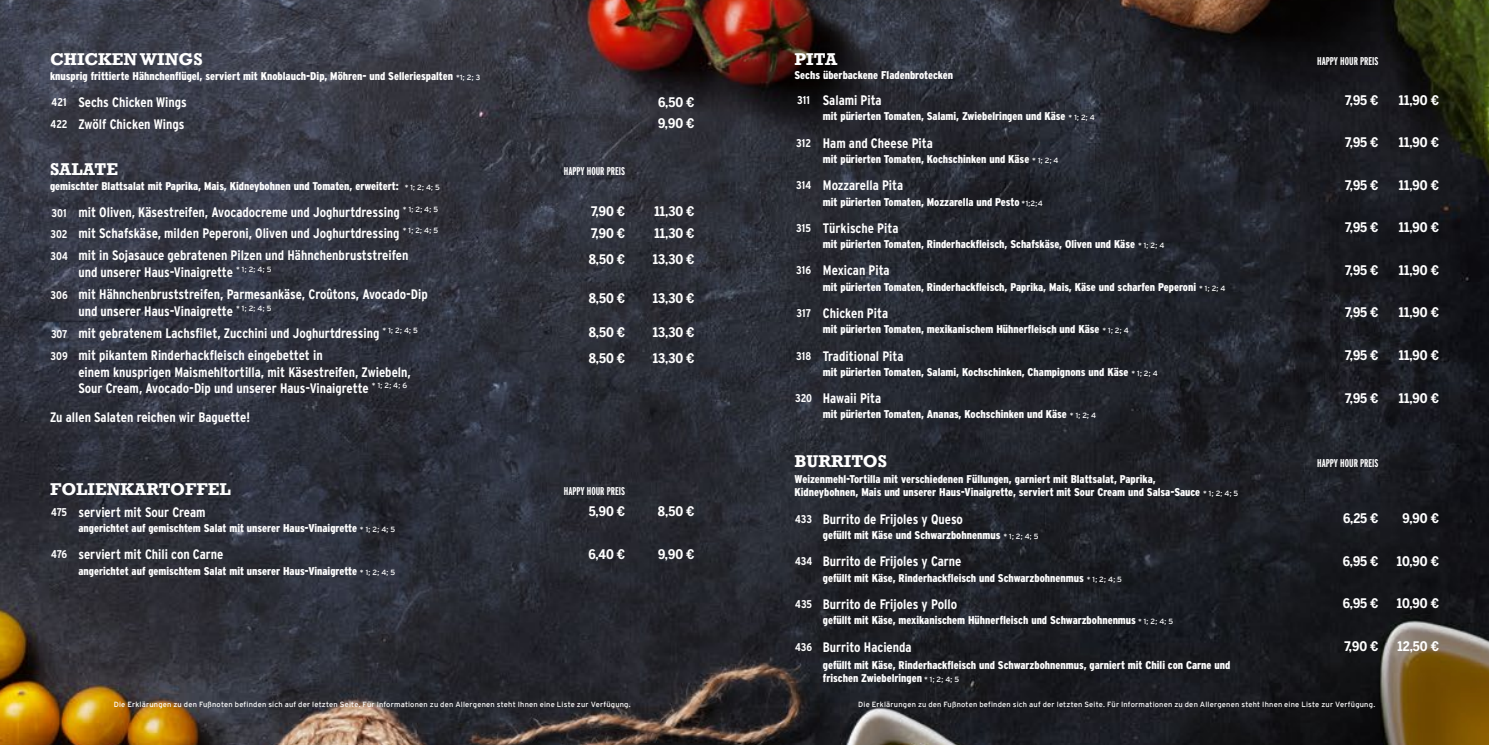
<style>
.page{position:relative;width:1489px;height:745px;background:#fff}
.page>*{position:absolute;margin:0;border:0;box-sizing:border-box;transform-origin:0 0}
.t1{font:700 17.5px "Rockwell";color:#fff}
.t2{font:700 condensed 13.75px/16.5px "Interstate";color:#fff}
.t3{font:700 13.12px "Benton Sans Cond";color:#fff}
.t4{font:900 condensed 11.25px/13.5px "Interstate";color:#fff}
.t5{font:700 extra-condensed 11.25px "Interstate";color:#fff}
.t6{font:7.5px "Interstate";letter-spacing:.025em;color:#fff}
.s1{font-weight:400;font-stretch:normal;font-size:7.5px}
.s2{font-size:11.25px}
</style>
<div class="page">
<img style="left:0;top:0;width:1488px;height:744px">
<h1 class="t1" style="left:50px;top:48px;width:153px">CHICKEN WINGS</h1>
<p class="t4" style="left:50px;top:69px;width:432px">knusprig frittierte Hähnchenflügel, serviert mit Knoblauch-Dip, Möhren- und Selleriespalten <span class="s1">*1; 2; 3</span></p>
<p class="t2" style="left:52px;top:94px;width:137px"><span class="s2">421</span> Sechs Chicken Wings</p>
<p class="t3" style="left:658px;top:94px;width:38px">6,50 €</p>
<p class="t2" style="left:51px;top:115px;width:135px"><span class="s2">422</span> Zwölf Chicken Wings</p>
<p class="t3" style="left:658px;top:115px;width:38px">9,90 €</p>
<h1 class="t1" style="left:50px;top:158px;width:46px">SALATE</h1>
<p class="t5" style="left:563px;top:164px;width:63px">HAPPY HOUR PREIS</p>
<p class="t4" style="left:50px;top:179px;width:391px">gemischter Blattsalat mit Paprika, Mais, Kidneybohnen und Tomaten, erweitert: <span class="s1">* 1; 2; 4; 5</span></p>
<p class="t2" style="left:52px;top:204px;width:388px"><span class="s2">301</span> mit Oliven, Käsestreifen, Avocadocreme und Joghurtdressing <sup>*</sup> <sup>1;</sup> <sup>2;</sup> <sup>4;</sup> <sup>5</sup></p>
<p class="t3" style="left:591px;top:204px;width:36px">7,90 €</p>
<p class="t3" style="left:654px;top:204px;width:41px">11,30 €</p>
<p class="t2" style="left:51px;top:225px;width:389px"><span class="s2">302</span> mit Schafskäse, milden Peperoni, Oliven und Joghurtdressing <sup>*</sup> <sup>1;</sup> <sup>2;</sup> <sup>4;</sup> <sup>5</sup></p>
<p class="t3" style="left:591px;top:225px;width:36px">7,90 €</p>
<p class="t3" style="left:654px;top:225px;width:41px">11,30 €</p>
<p class="t2" style="left:78px;top:247px;width:331px;text-indent:-28px"><span class="s2">304</span> mit in Sojasauce gebratenen Pilzen und Hähnchenbruststreifen und unserer Haus-Vinaigrette <sup>*</sup> <sup>1;</sup> <sup>2;</sup> <sup>4;</sup> <sup>5</sup></p>
<p class="t3" style="left:588px;top:251px;width:38px">8,50 €</p>
<p class="t3" style="left:653px;top:251px;width:43px">13,30 €</p>
<p class="t2" style="left:78px;top:286px;width:351px;text-indent:-28px"><span class="s2">306</span> mit Hähnchenbruststreifen, Parmesankäse, Croûtons, Avocado-Dip und unserer Haus-Vinaigrette <sup>*</sup> <sup>1;</sup> <sup>2;</sup> <sup>4;</sup> <sup>5</sup></p>
<p class="t3" style="left:588px;top:290px;width:38px">8,50 €</p>
<p class="t3" style="left:653px;top:290px;width:43px">13,30 €</p>
<p class="t2" style="left:51px;top:324px;width:368px"><span class="s2">307</span> mit gebratenem Lachsfilet, Zucchini und Joghurtdressing <sup>*</sup> <sup>1;</sup> <sup>2;</sup> <sup>4;</sup> <sup>5</sup></p>
<p class="t3" style="left:588px;top:324px;width:38px">8,50 €</p>
<p class="t3" style="left:653px;top:324px;width:43px">13,30 €</p>
<p class="t2" style="left:78px;top:347px;width:334px;text-indent:-28px"><span class="s2">309</span> mit pikantem Rinderhackfleisch eingebettet in<br>einem knusprigen Maismehltortilla, mit Käsestreifen, Zwiebeln,<br>Sour Cream, Avocado-Dip und unserer Haus-Vinaigrette <sup>*</sup> <sup>1;</sup> <sup>2;</sup> <sup>4;</sup> <sup>6</sup></p>
<p class="t3" style="left:588px;top:350px;width:38px">8,50 €</p>
<p class="t3" style="left:653px;top:350px;width:43px">13,30 €</p>
<p class="t2" style="left:50px;top:408px;width:201px">Zu allen Salaten reichen wir Baguette!</p>
<h1 class="t1" style="left:50px;top:478px;width:98px">FOLIENKART</h1>
<h1 class="t1" style="left:170px;top:478px;width:28px">OFFE</h1>
<h1 class="t1" style="left:219px;top:478px;width:13px">L</h1>
<p class="t5" style="left:563px;top:485px;width:63px">HAPPY HOUR PREIS</p>
<p class="t2" style="left:51px;top:503px;width:156px"><span class="s2">475</span> serviert mit Sour Cream</p>
<p class="t3" style="left:588px;top:503px;width:38px">5,90 €</p>
<p class="t3" style="left:658px;top:503px;width:38px">8,50 €</p>
<p class="t4" style="left:78px;top:521px;width:318px">angerichtet auf gemischtem Salat mit unserer Haus-Vinaigrette <span class="s1">* 1; 2; 4; 5</span></p>
<p class="t2" style="left:51px;top:545px;width:174px"><span class="s2">476</span> serviert mit Chili con Carne</p>
<p class="t3" style="left:588px;top:545px;width:38px">6,40 €</p>
<p class="t3" style="left:658px;top:545px;width:38px">9,90 €</p>
<p class="t4" style="left:78px;top:563px;width:318px">angerichtet auf gemischtem Salat mit unserer Haus-Vinaigrette <span class="s1">* 1; 2; 4; 5</span></p>
<h1 class="t1" style="left:794px;top:48px;width:44px">PITA</h1>
<p class="t5" style="left:1316px;top:55px;width:63px">HAPPY HOUR PREIS</p>
<p class="t4" style="left:794px;top:68px;width:160px">Sechs überbackene Fladenbrotecken</p>
<p class="t2" style="left:797px;top:92px;width:86px"><span class="s2">311</span> Salami Pita</p>
<p class="t3" style="left:1344px;top:92px;width:35px">7,95 €</p>
<p class="t3" style="left:1398px;top:92px;width:42px">11,90 €</p>
<p class="t4" style="left:822px;top:110px;width:273px">mit pürierten Tomaten, Salami, Zwiebelringen und Käse <span class="s1">* 1; 2; 4</span></p>
<p class="t2" style="left:796px;top:134px;width:138px"><span class="s2">312</span> Ham and Cheese Pita</p>
<p class="t3" style="left:1344px;top:134px;width:35px">7,95 €</p>
<p class="t3" style="left:1398px;top:134px;width:42px">11,90 €</p>
<p class="t4" style="left:822px;top:152px;width:237px">mit pürierten Tomaten, Kochschinken und Käse <span class="s1">* 1; 2; 4</span></p>
<p class="t2" style="left:796px;top:177px;width:108px"><span class="s2">314</span> Mozzarella Pita</p>
<p class="t3" style="left:1344px;top:177px;width:35px">7,95 €</p>
<p class="t3" style="left:1398px;top:177px;width:42px">11,90 €</p>
<p class="t4" style="left:822px;top:195px;width:221px">mit pürierten Tomaten, Mozzarella und Pesto <span class="s1">*1;2;4</span></p>
<p class="t2" style="left:796px;top:219px;width:104px"><span class="s2">315</span> Türkische Pita</p>
<p class="t3" style="left:1344px;top:219px;width:35px">7,95 €</p>
<p class="t3" style="left:1398px;top:219px;width:42px">11,90 €</p>
<p class="t4" style="left:822px;top:237px;width:343px">mit pürierten Tomaten, Rinderhackfleisch, Schafskäse, Oliven und Käse <span class="s1">* 1; 2; 4</span></p>
<p class="t2" style="left:796px;top:262px;width:95px"><span class="s2">316</span> Mexican Pita</p>
<p class="t3" style="left:1344px;top:262px;width:35px">7,95 €</p>
<p class="t3" style="left:1398px;top:262px;width:42px">11,90 €</p>
<p class="t4" style="left:822px;top:280px;width:404px">mit pürierten Tomaten, Rinderhackfleisch, Paprika, Mais, Käse und scharfen Peperoni <span class="s1">* 1; 2; 4</span></p>
<p class="t2" style="left:796px;top:304px;width:93px"><span class="s2">317</span> Chicken Pita</p>
<p class="t3" style="left:1344px;top:304px;width:35px">7,95 €</p>
<p class="t3" style="left:1398px;top:304px;width:42px">11,90 €</p>
<p class="t4" style="left:822px;top:322px;width:307px">mit pürierten Tomaten, mexikanischem Hühnerfleisch und Käse <span class="s1">* 1; 2; 4</span></p>
<p class="t2" style="left:796px;top:347px;width:109px"><span class="s2">318</span> Traditional Pita</p>
<p class="t3" style="left:1344px;top:347px;width:35px">7,95 €</p>
<p class="t3" style="left:1398px;top:347px;width:42px">11,90 €</p>
<p class="t4" style="left:822px;top:365px;width:336px">mit pürierten Tomaten, Salami, Kochschinken, Champignons und Käse <span class="s1">* 1; 2; 4</span></p>
<p class="t2" style="left:795px;top:390px;width:87px"><span class="s2">320</span> Hawaii Pita</p>
<p class="t3" style="left:1344px;top:390px;width:35px">7,95 €</p>
<p class="t3" style="left:1398px;top:390px;width:42px">11,90 €</p>
<p class="t4" style="left:822px;top:407px;width:275px">mit pürierten Tomaten, Ananas, Kochschinken und Käse <span class="s1">* 1; 2; 4</span></p>
<h1 class="t1" style="left:794px;top:450px;width:26px">BURR</h1>
<h1 class="t1" style="left:843px;top:450px;width:43px">ITOS</h1>
<p class="t5" style="left:1316px;top:456px;width:63px">HAPPY HOUR PREIS</p>
<p class="t4" style="left:794px;top:471px;width:445px">Weizenmehl-Tortilla mit verschiedenen Füllungen, garniert mit Blattsalat, Paprika,<br>Kidneybohnen, Mais und unserer Haus-Vinaigrette, serviert mit Sour Cream und Salsa-Sauce <span class="s1">* 1; 2; 4; 5</span></p>
<p class="t2" style="left:795px;top:510px;width:169px"><span class="s2">433</span> Burrito de Frijoles y Queso</p>
<p class="t3" style="left:1342px;top:510px;width:37px">6,25 €</p>
<p class="t3" style="left:1402px;top:510px;width:38px">9,90 €</p>
<p class="t4" style="left:822px;top:528px;width:217px">gefüllt mit Käse und Schwarzbohnenmus <span class="s1">* 1; 2; 4; 5</span></p>
<p class="t2" style="left:795px;top:553px;width:168px"><span class="s2">434</span> Burrito de Frijoles y Carne</p>
<p class="t3" style="left:1342px;top:553px;width:37px">6,95 €</p>
<p class="t3" style="left:1396px;top:553px;width:44px">10,90 €</p>
<p class="t4" style="left:822px;top:570px;width:300px">gefüllt mit Käse, Rinderhackfleisch und Schwarzbohnenmus <span class="s1">* 1; 2; 4; 5</span></p>
<p class="t2" style="left:795px;top:595px;width:163px"><span class="s2">435</span> Burrito de Frijoles y Pollo</p>
<p class="t3" style="left:1342px;top:595px;width:37px">6,95 €</p>
<p class="t3" style="left:1396px;top:595px;width:44px">10,90 €</p>
<p class="t4" style="left:822px;top:613px;width:352px">gefüllt mit Käse, mexikanischem Hühnerfleisch und Schwarzbohnenmus <span class="s1">* 1; 2; 4; 5</span></p>
<p class="t2" style="left:795px;top:638px;width:118px"><span class="s2">436</span> Burrito Hacienda</p>
<p class="t3" style="left:1344px;top:638px;width:36px">7,90 €</p>
<p class="t3" style="left:1397px;top:638px;width:43px">12,50 €</p>
<p class="t4" style="left:822px;top:657px;width:409px">gefüllt mit Käse, Rinderhackfleisch und Schwarzbohnenmus, garniert mit Chili con Carne und frischen Zwiebelringen <span class="s1">* 1; 2; 4; 5</span></p>
<p class="t6" style="left:114px;top:699px;width:518px">Die Erklärungen zu den Fußnoten befinden sich auf der letzten Seite. Für Informationen zu den Allergenen steht Ihnen eine Liste zur Verfügung.</p>
<p class="t6" style="left:858px;top:699px;width:518px">Die Erklärungen zu den Fußnoten befinden sich auf der letzten Seite. Für Informationen zu den Allergenen steht Ihnen eine Liste zur Verfügung.</p>
</div>
